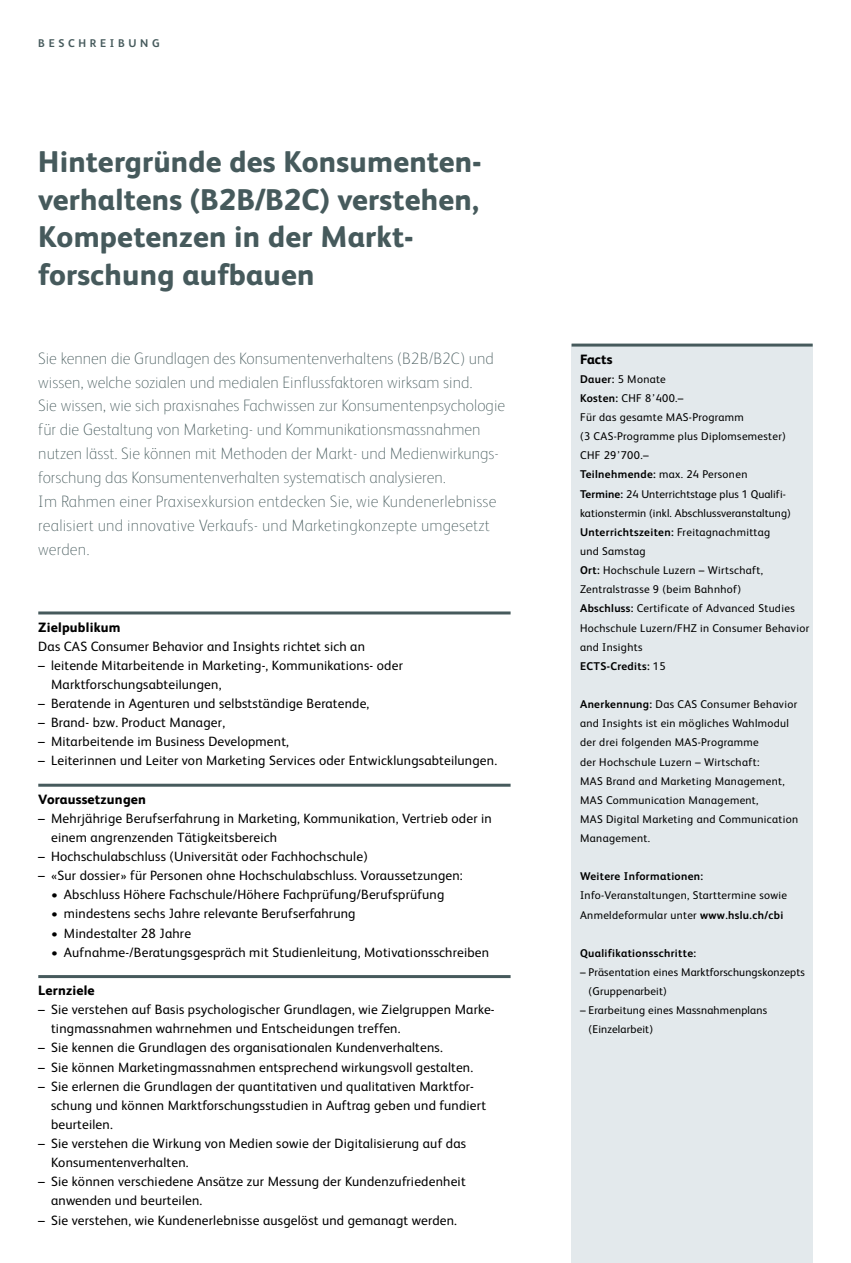
<style>
.page{position:relative;width:851px;height:1263px;background:#fff}
.page>*{position:absolute;margin:0;border:0;box-sizing:border-box;transform-origin:0 0}
.t1{font:800 30px/37.5px "FS Albert";letter-spacing:.005em;color:#465a5c}
.t2{font:100 16.5px/23.9px "FS Albert";color:#465a5c}
.t3{font:13.5px/19.2px "FS Albert";letter-spacing:.015em;color:#000}
.t4{font:800 13.5px "FS Albert";letter-spacing:.015em;color:#000}
.t5{font:11.25px/19.2px "FS Albert";letter-spacing:.03em;color:#000}
.t6{font:700 11.25px "FS Albert";letter-spacing:.03em;color:#000}
.t7{font:700 11.25px "FS Albert";letter-spacing:.325em;color:#465a5c}
.s1{font-weight:700}
</style>
<div class="page">
<div style="left:571px;top:344px;width:241px;height:919px;background:#e3e9ec"></div>
<hr style="left:571px;top:344px;width:241px;height:3px;background:#465a5c">
<hr style="left:38px;top:611px;width:472px;height:3px;background:#465a5c">
<hr style="left:38px;top:784px;width:472px;height:3px;background:#465a5c">
<hr style="left:38px;top:975px;width:472px;height:3px;background:#465a5c">
<p class="t7" style="left:38px;top:35px;width:123px">BESCHREIBUNG</p>
<h1 class="t1" style="left:38px;top:142px;width:444px">Hintergründe des Konsumenten&shy;verhaltens (B2B/B2C) verstehen,<br>Kompetenzen in der Markt&shy;forschung aufbauen</h1>
<p class="t2" style="left:38px;top:345px;width:468px">Sie kennen die Grundlagen des Konsumentenverhaltens (B2B/B2C) und wissen, welche sozialen und medialen Einflussfaktoren wirksam sind.<br>Sie wissen, wie sich praxisnahes Fachwissen zur Konsumentenpsychologie für die Gestaltung von Marketing- und Kommunikationsmassnahmen nutzen lässt. Sie können mit Methoden der Markt- und Medienwirkungs&shy;forschung das Konsumentenverhalten systematisch analysieren.<br>Im Rahmen einer Praxisexkursion entdecken Sie, wie Kundenerlebnisse realisiert und innovative Verkaufs- und Marketingkonzepte umgesetzt werden.</p>
<p class="t4" style="left:38px;top:617px;width:84px">Zielpublikum</p>
<p class="t3" style="left:38px;top:636px;width:328px">Das CAS Consumer Behavior and Insights richtet sich an</p>
<p class="t3" style="left:51px;top:655px;width:353px;text-indent:-13px">– leitende Mitarbeitende in Marketing-, Kommunikations- oder<br>Marktforschungsabteilungen,</p>
<p class="t3" style="left:38px;top:693px;width:332px">– Beratende in Agenturen und selbstständige Beratende,</p>
<p class="t3" style="left:38px;top:712px;width:188px">– Brand- bzw. Product Manager,</p>
<p class="t3" style="left:38px;top:731px;width:252px">– Mitarbeitende im Business Development,</p>
<p class="t3" style="left:38px;top:750px;width:460px">– Leiterinnen und Leiter von Marketing Services oder Entwicklungsabteilungen.</p>
<p class="t4" style="left:38px;top:789px;width:109px">Voraussetzungen</p>
<p class="t3" style="left:51px;top:808px;width:442px;text-indent:-13px">– Mehrjährige Berufserfahrung in Marketing, Kommunikation, Vertrieb oder in einem angrenzenden Tätigkeitsbereich</p>
<p class="t3" style="left:38px;top:846px;width:331px">– Hochschulabschluss (Universität oder Fachhochschule)</p>
<p class="t3" style="left:38px;top:865px;width:426px">– «Sur dossier» für Personen ohne Hochschulabschluss. Voraussetzungen:</p>
<p class="t3" style="left:51px;top:884px;width:395px">• Abschluss Höhere Fachschule/Höhere Fachprüfung/Berufsprüfung</p>
<p class="t3" style="left:51px;top:903px;width:306px">• mindestens sechs Jahre relevante Berufserfahrung</p>
<p class="t3" style="left:51px;top:923px;width:141px">• Mindestalter 28 Jahre</p>
<p class="t3" style="left:51px;top:942px;width:439px">• Aufnahme-/Beratungsgespräch mit Studienleitung, Motivationsschreiben</p>
<p class="t4" style="left:38px;top:980px;width:58px">Lernziele</p>
<p class="t3" style="left:51px;top:999px;width:445px;text-indent:-13px">– Sie verstehen auf Basis psychologischer Grundlagen, wie Zielgruppen Marke&shy;tingmassnahmen wahrnehmen und Entscheidungen treffen.</p>
<p class="t3" style="left:38px;top:1037px;width:406px">– Sie kennen die Grundlagen des organisationalen Kundenverhaltens.</p>
<p class="t3" style="left:38px;top:1057px;width:436px">– Sie können Marketingmassnahmen entsprechend wirkungsvoll gestalten.</p>
<p class="t3" style="left:51px;top:1076px;width:436px;text-indent:-13px">– Sie erlernen die Grundlagen der quantitativen und qualitativen Marktfor&shy;schung und können Marktforschungsstudien in Auftrag geben und fundiert beurteilen.</p>
<p class="t3" style="left:51px;top:1133px;width:416px;text-indent:-13px">– Sie verstehen die Wirkung von Medien sowie der Digitalisierung auf das<br>Konsumentenverhalten.</p>
<p class="t3" style="left:51px;top:1171px;width:416px;text-indent:-13px">– Sie können verschiedene Ansätze zur Messung der Kundenzufriedenheit anwenden und beurteilen.</p>
<p class="t3" style="left:38px;top:1210px;width:420px">– Sie verstehen, wie Kundenerlebnisse ausgelöst und gemanagt werden.</p>
<p class="t4" style="left:580px;top:349px;width:34px">Facts</p>
<p class="t5" style="left:580px;top:369px;width:230px"><span class="s1">Dauer:</span> 5 Monate<br><span class="s1">Kosten:</span> CHF 8’400.–<br>Für das gesamte MAS-Programm<br>(3 CAS-Programme plus Diplomsemester)<br>CHF 29’700.–<br><span class="s1">Teilnehmende:</span> max. 24 Personen<br><span class="s1">Termine:</span> 24 Unterrichtstage plus 1 Qualifi&shy;kationstermin (inkl. Abschlussveranstaltung)<br><span class="s1">Unterrichtszeiten:</span> Freitagnachmittag<br>und Samstag<br><span class="s1">Ort:</span> Hochschule Luzern – Wirtschaft,<br>Zentralstrasse 9 (beim Bahnhof)<br><span class="s1">Abschluss:</span> Certificate of Advanced Studies<br>Hochschule Luzern/FHZ in Consumer Behavior and Insights<br><span class="s1">ECTS-Credits:</span> 15</p>
<p class="t5" style="left:580px;top:694px;width:219px"><span class="s1">Anerkennung:</span> Das CAS Consumer Behavior and Insights ist ein mögliches Wahlmodul der drei folgenden MAS-Programme<br>der Hochschule Luzern – Wirtschaft:<br>MAS Brand and Marketing Management, MAS Communication Management,<br>MAS Digital Marketing and Communication Management.</p>
<p class="t6" style="left:580px;top:869px;width:125px">Weitere Informationen:</p>
<p class="t5" style="left:580px;top:885px;width:208px">Info-Veranstaltungen, Starttermine sowie<br>Anmeldeformular unter <span class="s1">www.hslu.ch/cbi</span></p>
<p class="t6" style="left:580px;top:945px;width:117px">Qualifikationsschritte:</p>
<p class="t5" style="left:588px;top:962px;width:218px;text-indent:-9px">– Präsentation eines Marktforschungskonzepts (Gruppenarbeit)</p>
<p class="t5" style="left:588px;top:1000px;width:180px;text-indent:-9px">– Erarbeitung eines Massnahmenplans (Einzelarbeit)</p>
</div>
